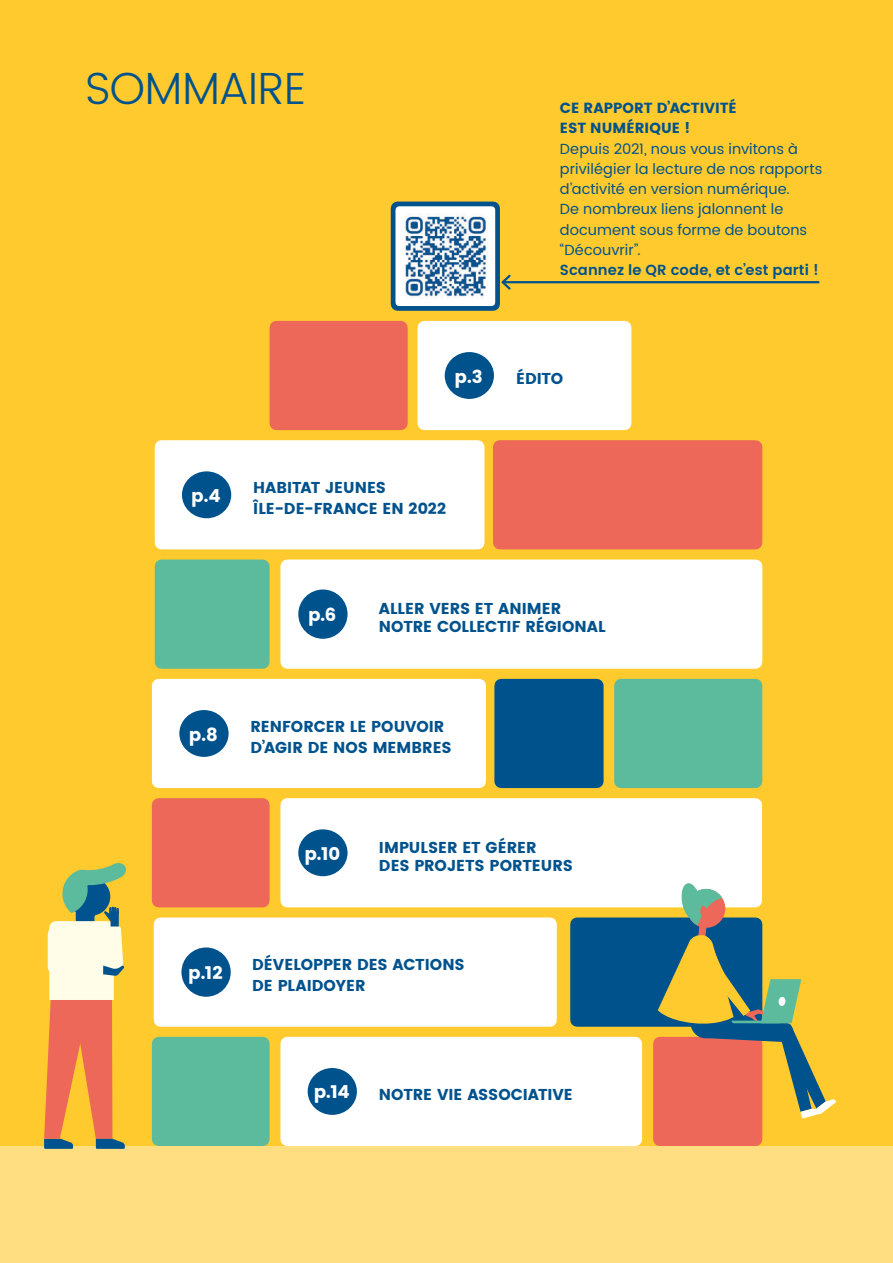
<style>
.page{position:relative;width:893px;height:1263px;background:#feca2d}
.page>*{position:absolute;margin:0;border:0;box-sizing:border-box;transform-origin:0 0}
.t1{font:300 45px "Poppins";letter-spacing:-.02em;color:#00528d}
.t2{font:18px "Poppins";color:#fff}
.t3{font:15.75px/21px "Poppins";color:#00528d}
.t4{font:14.7px/20.2px "Poppins";letter-spacing:.005em;color:#00528d}
.t5{font:14.7px/20.2px "Poppins";color:#00528d}
.t6{font:600 14.7px "Poppins";letter-spacing:.01em;color:#00528d}
</style>
<div class="page">
<div style="left:570px;top:917px;width:192px;height:110px;background:#00528d"></div>
<div style="left:155px;top:559px;width:115px;height:110px;background:#5cba9d"></div>
<div style="left:270px;top:321px;width:138px;height:109px;background:#ed6858"></div>
<div style="left:493px;top:440px;width:269px;height:109px;background:#ed6858"></div>
<div style="left:152px;top:798px;width:118px;height:109px;background:#ed6858"></div>
<div style="left:152px;top:1037px;width:118px;height:109px;background:#5cba9d"></div>
<div style="left:494px;top:679px;width:110px;height:109px;background:#00528d"></div>
<div style="left:653px;top:1037px;width:109px;height:109px;background:#ed6858"></div>
<div style="left:391px;top:202px;width:109px;height:109px;background:#00528d;border:14px solid #00528d"></div>
<div style="left:614px;top:679px;width:148px;height:109px;background:#5cba9d"></div>
<div style="left:162px;top:447px;width:316px;height:96px;background:#fff"></div>
<div style="left:155px;top:440px;width:329px;height:109px;border:14px solid #fff"></div>
<div style="left:182px;top:471px;width:49px;height:47px;background:#00528d;border-radius:50%"></div>
<div style="left:287px;top:566px;width:469px;height:96px;background:#fff"></div>
<div style="left:280px;top:559px;width:482px;height:110px;border:14px solid #fff"></div>
<div style="left:298px;top:589px;width:50px;height:50px;background:#00528d;border-radius:50%"></div>
<div style="left:159px;top:686px;width:320px;height:95px;background:#fff"></div>
<div style="left:152px;top:679px;width:334px;height:109px;border:14px solid #fff"></div>
<div style="left:179px;top:710px;width:50px;height:47px;background:#00528d;border-radius:50%"></div>
<div style="left:287px;top:805px;width:468px;height:96px;background:#fff"></div>
<div style="left:280px;top:798px;width:482px;height:109px;border:14px solid #fff"></div>
<div style="left:298px;top:829px;width:50px;height:47px;background:#00528d;border-radius:50%"></div>
<div style="left:160px;top:924px;width:390px;height:96px;background:#fff"></div>
<div style="left:154px;top:917px;width:403px;height:110px;border:14px solid #fff"></div>
<div style="left:181px;top:947px;width:50px;height:50px;background:#00528d;border-radius:50%"></div>
<div style="left:287px;top:1043px;width:348px;height:96px;background:#fff"></div>
<div style="left:280px;top:1037px;width:362px;height:109px;border:14px solid #fff"></div>
<div style="left:308px;top:1068px;width:49px;height:47px;background:#00528d;border-radius:50%"></div>
<div style="left:0;top:1146px;width:893px;height:117px;background:#fede80"></div>
<svg style="left:658px;top:882px;width:178px;height:236px"></svg>
<svg style="left:44px;top:863px;width:82px;height:286px"></svg>
<img style="left:403px;top:214px;width:84px;height:84px">
<div style="left:395px;top:206px;width:100px;height:100px;border:7px solid #fff"></div>
<hr style="left:503px;top:281px;width:315px;height:2px;background:#00528d">
<svg style="left:499px;top:273px;width:14px;height:19px"></svg>
<div style="left:424px;top:328px;width:201px;height:95px;background:#fff"></div>
<div style="left:417px;top:321px;width:214px;height:109px;border:14px solid #fff"></div>
<div style="left:445px;top:352px;width:49px;height:47px;background:#00528d;border-radius:50%"></div>
<h1 class="t1" style="left:85px;top:63px;width:222px">SOMMAIRE</h1>
<p class="t5" style="left:560px;top:98px;width:178px">CE RAPPORT D’ACTIVITÉ<br>EST NUMÉRIQUE !</p>
<p class="t4" style="left:560px;top:138px;width:264px">Depuis 2021, nous vous invitons à privilégier la lecture de nos rapports d’activité en version numérique.<br>De nombreux liens jalonnent le document sous forme de boutons “Découvrir”.</p>
<p class="t6" style="left:560px;top:263px;width:261px">Scannez le QR code, et c’est parti !</p>
<p class="t2" style="left:455px;top:365px;width:30px">p.3</p>
<p class="t3" style="left:516px;top:368px;width:49px">ÉDITO</p>
<p class="t2" style="left:191px;top:484px;width:31px">p.4</p>
<p class="t3" style="left:253px;top:477px;width:194px">HABITAT JEUNES<br>ÎLE-DE-FRANCE EN 2022</p>
<p class="t2" style="left:308px;top:603px;width:30px">p.6</p>
<p class="t3" style="left:379px;top:599px;width:228px;line-height:18px">ALLER VERS ET ANIMER<br>NOTRE COLLECTIF RÉGIONAL</p>
<p class="t2" style="left:189px;top:723px;width:30px">p.8</p>
<p class="t3" style="left:250px;top:716px;width:203px">RENFORCER LE POUVOIR<br>D’AGIR DE NOS MEMBRES</p>
<p class="t2" style="left:304px;top:842px;width:37px">p.10</p>
<p class="t3" style="left:379px;top:838px;width:195px;line-height:18px">IMPULSER ET GÉRER<br>DES PROJETS PORTEURS</p>
<p class="t2" style="left:188px;top:961px;width:36px">p.12</p>
<p class="t3" style="left:252px;top:954px;width:214px">DÉVELOPPER DES ACTIONS<br>DE PLAIDOYER</p>
<p class="t2" style="left:314px;top:1081px;width:37px">p.14</p>
<p class="t3" style="left:379px;top:1084px;width:195px">NOTRE VIE ASSOCIATIVE</p>
</div>
